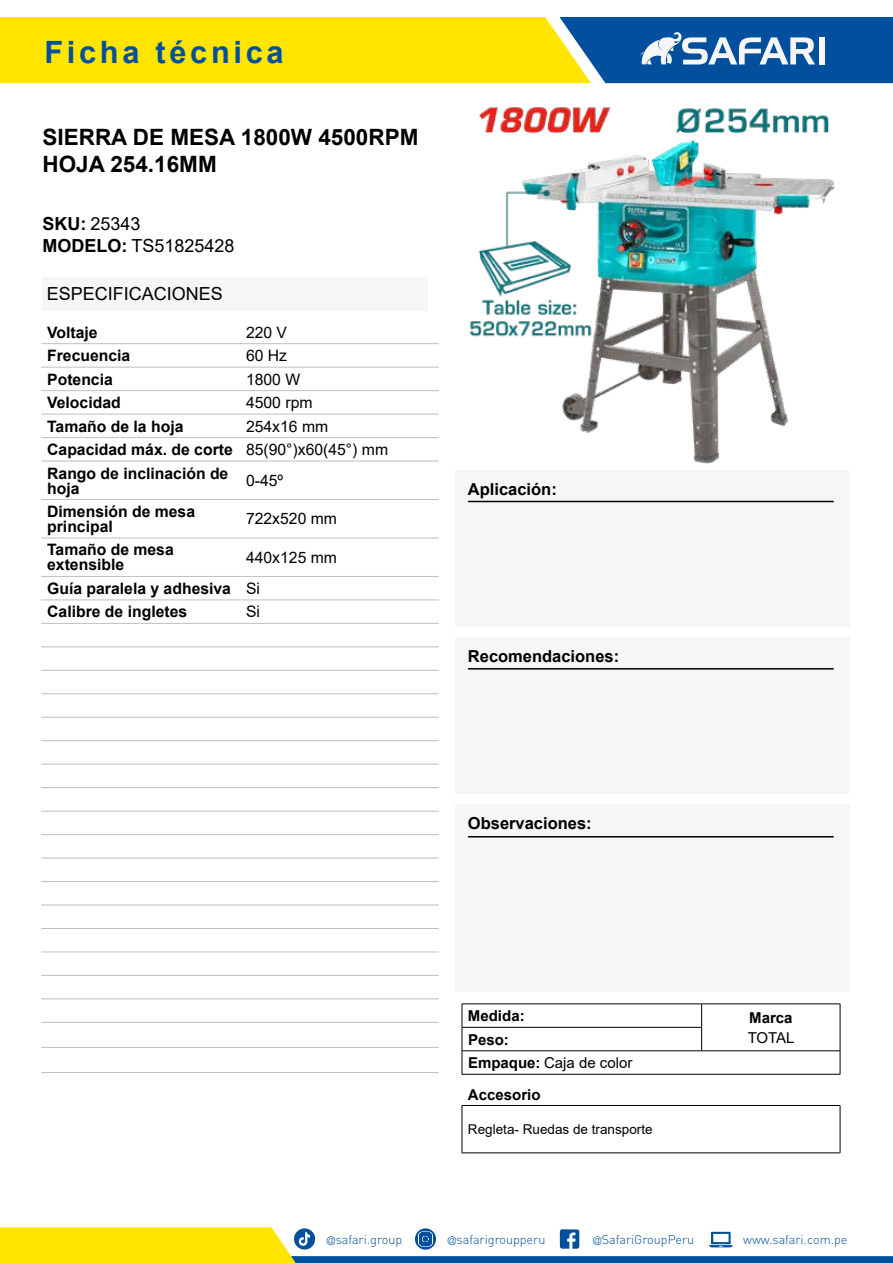
<style>
.page{position:relative;width:893px;height:1263px;background:#fff}
.page>*{position:absolute;margin:0;border:0;box-sizing:border-box;transform-origin:0 0}
.t1{font:700 30.75px "Arial";letter-spacing:.12em;color:#02509d}
.t2{font:700 22.5px/27px "Arial";color:#000}
.t3{font:18px/21.9px "Arial";color:#000}
.t4{font:700 16.5px "Arial";color:#000}
.t5{font:700 15.75px/23.4px "Arial";color:#000}
.t6{font:15.75px "Arial";color:#000}
.t7{font:700 15px "Arial";color:#000}
.t8{font:15px "Arial";color:#000}
.t9{font:13.5px "Arial";color:#000}
.t10{font:300 12.6px "DIN";color:#02509d}
.s1{font-weight:700}
.s2{font-weight:400}
.s3{font-family:"Helvetica LT Std";font-stretch:condensed;font-size:11.25px}
</style>
<div class="page">
<svg style="left:0;top:1227px;width:893px;height:36px"></svg>
<svg style="left:0;top:17px;width:893px;height:66px;background:#b1b83e"></svg>
<div style="left:819px;top:37px;width:6px;height:27px;background:#f6f6f6"></div>
<div style="left:455px;top:470px;width:395px;height:157px;background:#f6f6f6"></div>
<hr style="left:468px;top:501px;width:366px;height:1px;background:#000">
<div style="left:455px;top:638px;width:395px;height:156px;background:#f6f6f6"></div>
<hr style="left:468px;top:668px;width:366px;height:1px;background:#000">
<div style="left:455px;top:805px;width:395px;height:187px;background:#f6f6f6"></div>
<hr style="left:468px;top:836px;width:366px;height:1px;background:#000">
<hr style="left:462px;top:1105px;width:378px;height:1px;background:#000">
<hr style="left:462px;top:1106px;width:1px;height:47px;background:#000">
<hr style="left:840px;top:1106px;width:1px;height:47px;background:#000">
<hr style="left:462px;top:1152px;width:378px;height:1px;background:#000">
<hr style="left:41px;top:343px;width:199px;height:1px;background:#bfbfbf">
<hr style="left:240px;top:343px;width:199px;height:1px;background:#bfbfbf">
<hr style="left:41px;top:1072px;width:199px;height:1px;background:#bfbfbf">
<hr style="left:240px;top:1072px;width:199px;height:1px;background:#bfbfbf">
<hr style="left:41px;top:367px;width:199px;height:1px;background:#bfbfbf">
<hr style="left:240px;top:367px;width:199px;height:1px;background:#bfbfbf">
<hr style="left:41px;top:390px;width:199px;height:1px;background:#bfbfbf">
<hr style="left:240px;top:390px;width:199px;height:1px;background:#bfbfbf">
<hr style="left:41px;top:414px;width:199px;height:1px;background:#bfbfbf">
<hr style="left:240px;top:414px;width:199px;height:1px;background:#bfbfbf">
<hr style="left:41px;top:437px;width:199px;height:1px;background:#bfbfbf">
<hr style="left:240px;top:437px;width:199px;height:1px;background:#bfbfbf">
<hr style="left:41px;top:461px;width:199px;height:1px;background:#bfbfbf">
<hr style="left:240px;top:461px;width:199px;height:1px;background:#bfbfbf">
<hr style="left:41px;top:499px;width:199px;height:1px;background:#bfbfbf">
<hr style="left:240px;top:499px;width:199px;height:1px;background:#bfbfbf">
<hr style="left:41px;top:538px;width:199px;height:1px;background:#bfbfbf">
<hr style="left:240px;top:538px;width:199px;height:1px;background:#bfbfbf">
<hr style="left:41px;top:576px;width:199px;height:1px;background:#bfbfbf">
<hr style="left:240px;top:576px;width:199px;height:1px;background:#bfbfbf">
<hr style="left:41px;top:600px;width:199px;height:1px;background:#bfbfbf">
<hr style="left:240px;top:600px;width:199px;height:1px;background:#bfbfbf">
<hr style="left:41px;top:623px;width:199px;height:1px;background:#bfbfbf">
<hr style="left:240px;top:623px;width:199px;height:1px;background:#bfbfbf">
<hr style="left:41px;top:647px;width:199px;height:1px;background:#bfbfbf">
<hr style="left:240px;top:647px;width:199px;height:1px;background:#bfbfbf">
<hr style="left:41px;top:670px;width:199px;height:1px;background:#bfbfbf">
<hr style="left:240px;top:670px;width:199px;height:1px;background:#bfbfbf">
<hr style="left:41px;top:693px;width:199px;height:1px;background:#bfbfbf">
<hr style="left:240px;top:693px;width:199px;height:1px;background:#bfbfbf">
<hr style="left:41px;top:717px;width:199px;height:1px;background:#bfbfbf">
<hr style="left:240px;top:717px;width:199px;height:1px;background:#bfbfbf">
<hr style="left:41px;top:740px;width:199px;height:1px;background:#bfbfbf">
<hr style="left:240px;top:740px;width:199px;height:1px;background:#bfbfbf">
<hr style="left:41px;top:764px;width:199px;height:1px;background:#bfbfbf">
<hr style="left:240px;top:764px;width:199px;height:1px;background:#bfbfbf">
<hr style="left:41px;top:787px;width:199px;height:1px;background:#bfbfbf">
<hr style="left:240px;top:787px;width:199px;height:1px;background:#bfbfbf">
<hr style="left:41px;top:811px;width:199px;height:1px;background:#bfbfbf">
<hr style="left:240px;top:811px;width:199px;height:1px;background:#bfbfbf">
<hr style="left:41px;top:834px;width:199px;height:1px;background:#bfbfbf">
<hr style="left:240px;top:834px;width:199px;height:1px;background:#bfbfbf">
<hr style="left:41px;top:858px;width:199px;height:1px;background:#bfbfbf">
<hr style="left:240px;top:858px;width:199px;height:1px;background:#bfbfbf">
<hr style="left:41px;top:881px;width:199px;height:1px;background:#bfbfbf">
<hr style="left:240px;top:881px;width:199px;height:1px;background:#bfbfbf">
<hr style="left:41px;top:905px;width:199px;height:1px;background:#bfbfbf">
<hr style="left:240px;top:905px;width:199px;height:1px;background:#bfbfbf">
<hr style="left:41px;top:928px;width:199px;height:1px;background:#bfbfbf">
<hr style="left:240px;top:928px;width:199px;height:1px;background:#bfbfbf">
<hr style="left:41px;top:952px;width:199px;height:1px;background:#bfbfbf">
<hr style="left:240px;top:952px;width:199px;height:1px;background:#bfbfbf">
<hr style="left:41px;top:975px;width:199px;height:1px;background:#bfbfbf">
<hr style="left:240px;top:975px;width:199px;height:1px;background:#bfbfbf">
<hr style="left:41px;top:999px;width:199px;height:1px;background:#bfbfbf">
<hr style="left:240px;top:999px;width:199px;height:1px;background:#bfbfbf">
<hr style="left:41px;top:1022px;width:199px;height:1px;background:#bfbfbf">
<hr style="left:240px;top:1022px;width:199px;height:1px;background:#bfbfbf">
<hr style="left:41px;top:1047px;width:199px;height:1px;background:#bfbfbf">
<hr style="left:240px;top:1047px;width:199px;height:1px;background:#bfbfbf">
<img style="left:470px;top:107px;width:365px;height:357px">
<div style="left:43px;top:277px;width:385px;height:33px;background:#f6f6f6"></div>
<hr style="left:462px;top:1027px;width:239px;height:1px;background:#000">
<hr style="left:462px;top:1050px;width:240px;height:1px;background:#000">
<hr style="left:702px;top:1050px;width:138px;height:1px;background:#000">
<hr style="left:462px;top:1004px;width:240px;height:1px;background:#000">
<hr style="left:702px;top:1004px;width:138px;height:1px;background:#000">
<svg style="left:701px;top:1004px;width:1px;height:47px"></svg>
<svg style="left:462px;top:1004px;width:1px;height:70px"></svg>
<svg style="left:840px;top:1004px;width:1px;height:70px"></svg>
<hr style="left:462px;top:1074px;width:240px;height:1px;background:#000">
<hr style="left:702px;top:1074px;width:138px;height:1px;background:#000">
<h1 class="t1" style="left:44px;top:34px;width:241px">Ficha técnica</h1>
<h2 class="t2" style="left:43px;top:126px;width:377px">SIERRA DE MESA 1800W 4500RPM<br>HOJA 254.16MM</h2>
<p class="t3" style="left:43px;top:213px;width:194px"><span class="s1">SKU:</span> 25343<br><span class="s1">MODELO:</span> TS51825428</p>
<p class="t3" style="left:47px;top:282px;width:178px">ESPECIFICACIONES</p>
<p class="t5" style="left:47px;top:322px;width:52px">Voltaje</p>
<p class="t6" style="left:246px;top:326px;width:43px">220 V</p>
<p class="t5" style="left:47px;top:345px;width:85px">Frecuencia</p>
<p class="t6" style="left:246px;top:350px;width:43px">60 Hz</p>
<p class="t5" style="left:47px;top:369px;width:67px">Potencia</p>
<p class="t6" style="left:246px;top:373px;width:56px">1800 W</p>
<p class="t5" style="left:47px;top:392px;width:75px">Velocidad</p>
<p class="t6" style="left:246px;top:397px;width:68px">4500 rpm</p>
<p class="t5" style="left:47px;top:416px;width:138px">Tamaño de la hoja</p>
<p class="t5" style="left:47px;top:416px;width:342px;text-indent:199px"><span class="s2">254x16 mm<br></span>Capacidad máx. de corte <span class="s2">85(90°)x60(45°) mm<br></span>Rango de inclinación de</p>
<p class="t5" style="left:47px;top:478px;width:34px">hoja</p>
<p class="t6" style="left:246px;top:474px;width:39px">0-45º</p>
<p class="t5" style="left:47px;top:505px;width:149px;line-height:15px">Dimensión de mesa principal</p>
<p class="t6" style="left:246px;top:513px;width:93px">722x520 mm</p>
<p class="t5" style="left:47px;top:544px;width:128px;line-height:15px">Tamaño de mesa extensible</p>
<p class="t5" style="left:47px;top:543px;width:291px;line-height:30.9px;text-indent:199px"><span class="s2">440x125 mm<br></span>Guía paralela y adhesiva <span class="s2">Si</span></p>
<p class="t5" style="left:47px;top:602px;width:142px">Calibre de ingletes</p>
<p class="t6" style="left:246px;top:606px;width:16px">Si</p>
<p class="t4" style="left:468px;top:483px;width:90px">Aplicación:</p>
<p class="t4" style="left:468px;top:650px;width:153px">Recomendaciones:</p>
<p class="t4" style="left:468px;top:817px;width:125px">Observaciones:</p>
<p class="t7" style="left:468px;top:1010px;width:58px">Medida:</p>
<p class="t7" style="left:749px;top:1012px;width:45px">Marca</p>
<p class="t7" style="left:468px;top:1034px;width:42px">Peso:</p>
<p class="t8" style="left:748px;top:1032px;width:48px">TOTAL</p>
<p class="t8" style="left:468px;top:1057px;width:166px"><span class="s1">Empaque:</span> Caja de color</p>
<p class="t7" style="left:468px;top:1088px;width:74px">Accesorio</p>
<p class="t9" style="left:468px;top:1124px;width:186px">Regleta- Ruedas de transporte</p>
<p class="t10" style="left:327px;top:1234px;width:77px"><span class="s3">@</span>safari.group</p>
<p class="t10" style="left:448px;top:1234px;width:99px"><span class="s3">@</span>safarigroupperu</p>
<p class="t10" style="left:593px;top:1234px;width:103px"><span class="s3">@</span>SafariGroupPeru</p>
<p class="t10" style="left:743px;top:1234px;width:106px">www.safari.com.pe</p>
</div>
